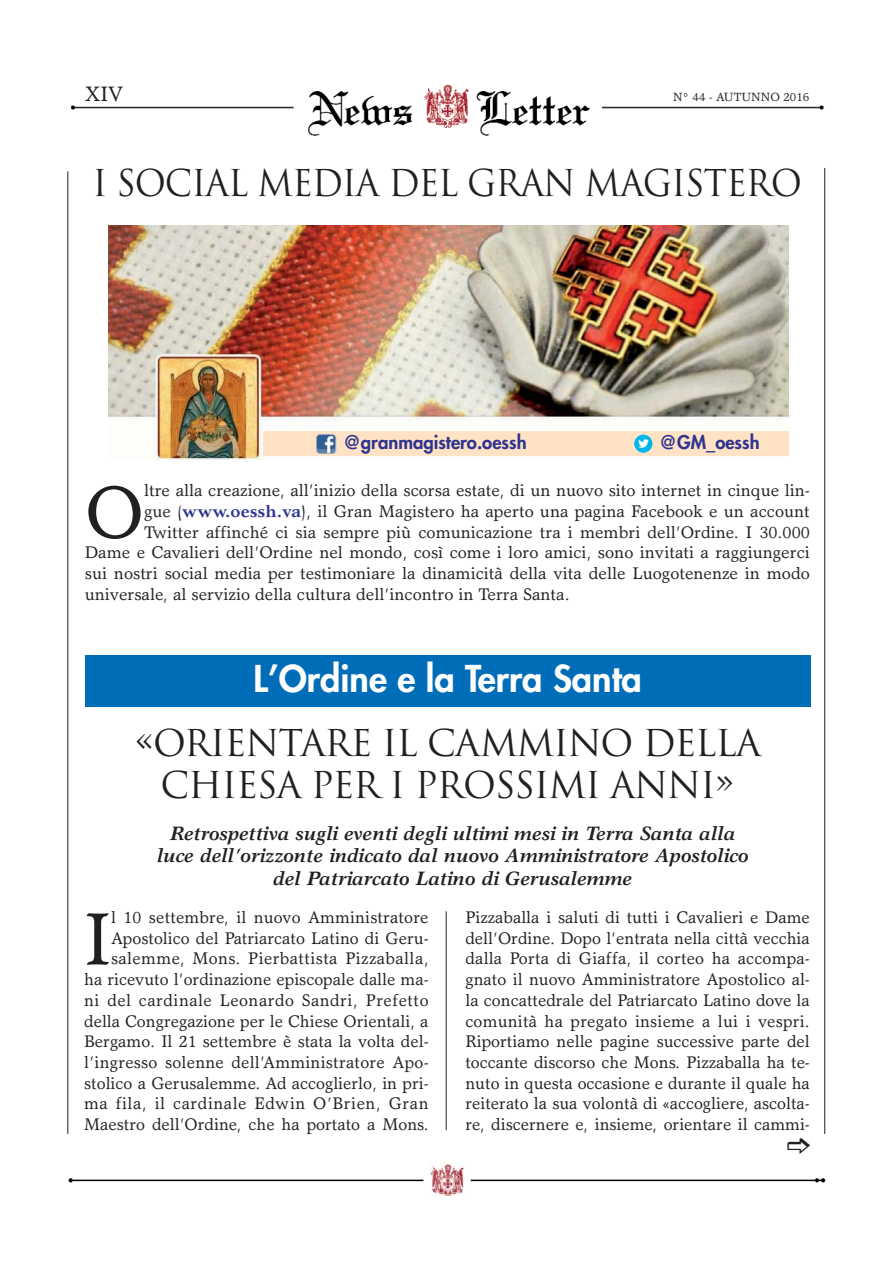
<style>
.page{position:relative;width:893px;height:1263px;background:#fff}
.page>*{position:absolute;margin:0;border:0;box-sizing:border-box;transform-origin:0 0}
.t1{font:74.55px "Garth Graphic";color:#231f20}
.t2{font:36px/42px "Trajan";letter-spacing:-.035em;color:#231f20;text-align:center}
.t3{font:36px "Trajan";letter-spacing:-.035em;color:#231f20;scale:.95 1}
.t4{font:800 36px "Futura";color:#fff}
.t5{font:21px "Garth Graphic";color:#231f20}
.t6{font:italic 700 19.5px/22.5px "Garth Graphic";color:#231f20;text-align:center}
.t7{font:800 18.45px "Futura";color:#2e3490}
.t8{font:16.95px/20.7px "Garth Graphic";color:#231f20;text-align:right}
.t9{font:12px "Garth Graphic";color:#231f20}
.s1{font-weight:700;color:#2e3490}
</style>
<div class="page">
<hr style="left:68px;top:171px;width:1px;height:963px;background:#231f20">
<img style="left:70px;top:84px;width:754px;height:52px">
<img style="left:108px;top:225px;width:681px;height:234px">
<div style="left:263px;top:432px;width:526px;height:24px;background:#ffe3c4"></div>
<img style="left:634px;top:434px;width:18px;height:19px">
<img style="left:68px;top:1178px;width:758px;height:18px">
<img style="left:429px;top:1163px;width:35px;height:32px">
<div style="left:85px;top:655px;width:725px;height:51px;background:#006db8"></div>
<hr style="left:446px;top:911px;width:1px;height:219px;background:#231f20">
<hr style="left:824px;top:168px;width:1px;height:966px;background:#231f20">
<img style="left:316px;top:434px;width:20px;height:20px;border-radius:4px">
<p class="t5" style="left:85px;top:86px;width:40px">XIV</p>
<p class="t9" style="left:673px;top:92px;width:138px">N° 44 - AUTUNNO 2016</p>
<h2 class="t3" style="left:92px;top:162px;width:749px">I SOCIAL MEDIA DEL GRAN MAGISTERO</h2>
<p class="t7" style="left:343px;top:434px;width:185px">@granmagistero.oessh</p>
<p class="t7" style="left:659px;top:434px;width:102px">@GM_oessh</p>
<h1 class="t1" style="left:85px;top:484px;width:61px">O</h1>
<p class="t8" style="left:144px;top:482px;width:667px">ltre alla creazione, all’inizio della scorsa estate, di un nuovo sito internet in cinque lin-</p>
<p class="t8" style="left:144px;top:503px;width:667px">gue (<span class="s1">www.oessh.va</span>), il Gran Magistero ha aperto una pagina Facebook e un account</p>
<p class="t8" style="left:144px;top:523px;width:667px">Twitter affinché ci sia sempre più comunicazione tra i membri dell’Ordine. I 30.000</p>
<p class="t8" style="left:85px;top:544px;width:726px">Dame e Cavalieri dell’Ordine nel mondo, così come i loro amici, sono invitati a raggiungerci</p>
<p class="t8" style="left:85px;top:565px;width:726px">sui nostri social media per testimoniare la dinamicità della vita delle Luogotenenze in modo</p>
<p class="t8" style="left:85px;top:585px;width:486px">universale, al servizio della cultura dell’incontro in Terra Santa.</p>
<h2 class="t4" style="left:254px;top:661px;width:390px">L’Ordine e la Terra Santa</h2>
<h2 class="t2" style="left:134px;top:723px;width:628px">«ORIENTARE IL CAMMINO DELLA<br>CHIESA PER I PROSSIMI ANNI»</h2>
<p class="t6" style="left:157px;top:824px;width:593px">Retrospettiva sugli eventi degli ultimi mesi in Terra Santa alla luce dell’orizzonte indicato dal nuovo Amministratore Apostolico del Patriarcato Latino di Gerusalemme</p>
<p class="t8" style="left:84px;top:909px;width:346px">l 10 settembre, il nuovo Amministratore Apostolico del Patriarcato Latino di Geru&shy;salemme, Mons. Pierbattista Pizzaballa,<br>ha ricevuto l’ordinazione episcopale dalle ma&shy;ni del cardinale Leonardo Sandri, Prefetto della Congregazione per le Chiese Orientali, a Bergamo. Il 21 settembre è stata la volta del&shy;l’ingresso solenne dell’Amministratore Apo&shy;stolico a Gerusalemme. Ad accoglierlo, in pri&shy;ma fila, il cardinale Edwin O’Brien, Gran Maestro dell’Ordine, che ha portato a Mons.</p>
<p class="t8" style="left:465px;top:909px;width:346px;text-align:justify">Pizzaballa i saluti di tutti i Cavalieri e Dame dell’Ordine. Dopo l’entrata nella città vecchia dalla Porta di Giaffa, il corteo ha accompa&shy;gnato il nuovo Amministratore Apostolico al&shy;la concattedrale del Patriarcato Latino dove la comunità ha pregato insieme a lui i vespri.<br>Riportiamo nelle pagine successive parte del toccante discorso che Mons. Pizzaballa ha te&shy;nuto in questa occasione e durante il quale ha reiterato la sua volontà di «accogliere, ascolta&shy;re, discernere e, insieme, orientare il cammi-</p>
<h1 class="t1" style="left:84px;top:911px;width:29px">I</h1>
</div>
